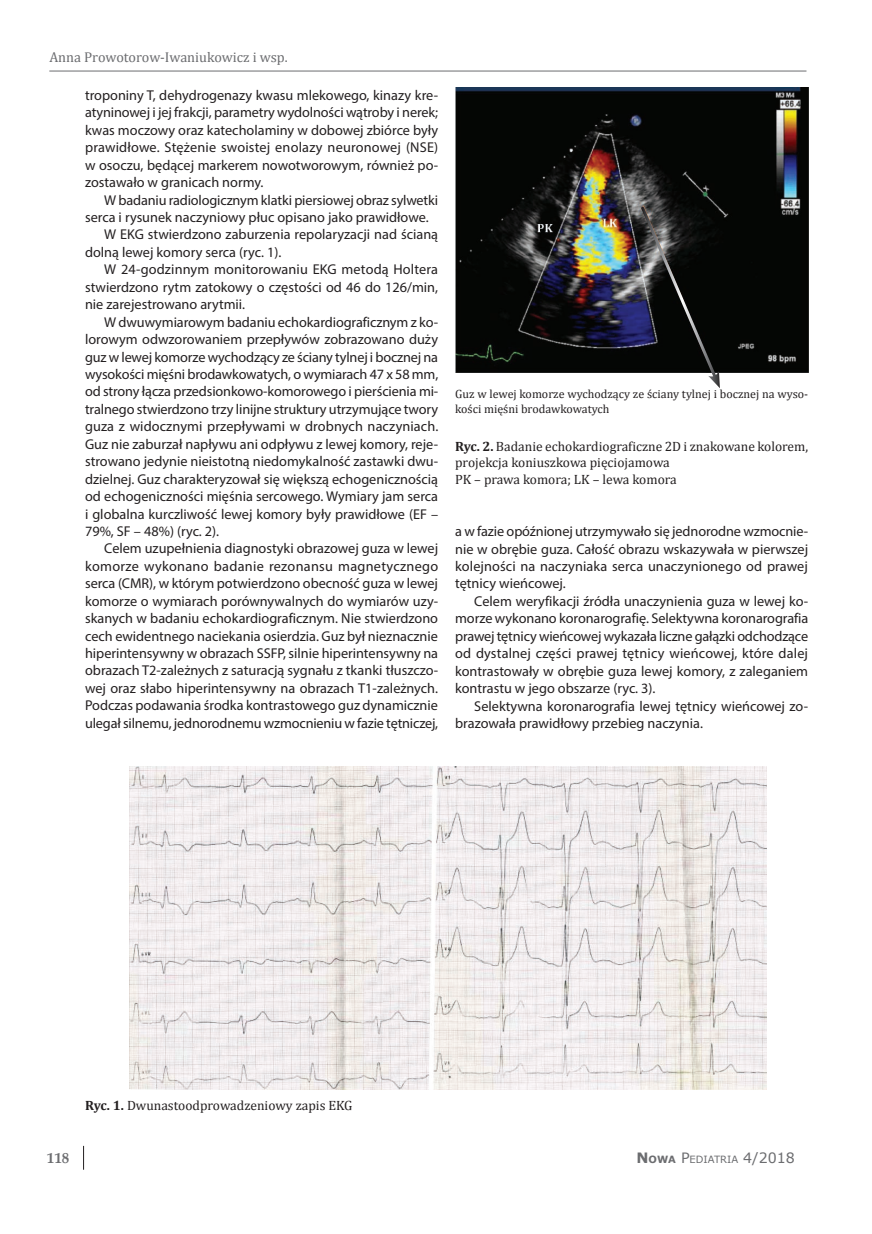
<style>
.page{position:relative;width:872px;height:1234px;background:#fff}
.page>*{position:absolute;margin:0;border:0;box-sizing:border-box;transform-origin:0 0}
.t1{font:700 15px "Palatino Linotype";color:#6c6d70}
.t2{font:14.25px/17.4px "Myriad Pro";color:#231f20;text-align:justify}
.t3{font:14.25px "Myriad Pro";letter-spacing:.02em;color:#231f20}
.t4{font:14.25px "Cambria";color:#6c6d70}
.t5{font:13.5px/16.5px "Cambria";color:#231f20}
.t6{font:12px/15px "Cambria";color:#231f20}
.t7{font:10.05px "Verdana";color:#6c6d70}
.s1{font-weight:700}
.s2{font-weight:700;font-size:14.25px}
.s3{font-size:14.25px}
</style>
<div class="page">
<hr style="left:49px;top:71px;width:757px;height:1px;background:#6c6d70">
<svg style="left:83px;top:1145px;width:1px;height:24px"></svg>
<img style="left:130px;top:766px;width:637px;height:323px">
<img style="left:455px;top:87px;width:353px;height:285px">
<svg style="left:638px;top:204px;width:82px;height:184px;background:#2f3032"></svg>
<p class="t4" style="left:49px;top:49px;width:240px">Anna Prowotorow-Iwaniukowicz i wsp.</p>
<p class="t2" style="left:85px;top:86px;width:355px">troponiny T, dehydrogenazy kwasu mlekowego, kinazy kre&shy;atyninowej i jej frakcji, parametry wydolności wątroby i nerek; kwas moczowy oraz katecholaminy w dobowej zbiórce były prawidłowe. Stężenie swoistej enolazy neuronowej (NSE) w osoczu, będącej markerem nowotworowym, również po&shy;zostawało w granicach normy.</p>
<p class="t2" style="left:104px;top:191px;width:335px">W badaniu radiologicznym klatki piersiowej obraz sylwetki</p>
<p class="t2" style="left:85px;top:208px;width:345px">serca i rysunek naczyniowy płuc opisano jako prawidłowe.</p>
<p class="t2" style="left:104px;top:226px;width:335px">W EKG stwierdzono zaburzenia repolaryzacji nad ścianą</p>
<p class="t2" style="left:85px;top:243px;width:198px">dolną lewej komory serca (ryc. 1).</p>
<p class="t2" style="left:104px;top:260px;width:335px">W 24-godzinnym monitorowaniu EKG metodą Holtera</p>
<p class="t2" style="left:85px;top:278px;width:354px">stwierdzono rytm zatokowy o częstości od 46 do 126/min,</p>
<p class="t2" style="left:85px;top:295px;width:162px">nie zarejestrowano arytmii.</p>
<p class="t2" style="left:104px;top:313px;width:335px">W dwuwymiarowym badaniu echokardiograficznym z ko-</p>
<p class="t2" style="left:85px;top:330px;width:354px">lorowym odwzorowaniem przepływów zobrazowano duży</p>
<p class="t2" style="left:85px;top:348px;width:354px">guz w lewej komorze wychodzący ze ściany tylnej i bocznej na</p>
<p class="t2" style="left:85px;top:365px;width:355px">wysokości mięśni brodawkowatych, o wymiarach 47 x 58 mm,</p>
<p class="t2" style="left:85px;top:382px;width:355px">od strony łącza przedsionkowo-komorowego i pierścienia mi-</p>
<p class="t2" style="left:85px;top:400px;width:354px">tralnego stwierdzono trzy linijne struktury utrzymujące twory</p>
<p class="t2" style="left:85px;top:417px;width:355px">guza z widocznymi przepływami w drobnych naczyniach.</p>
<p class="t2" style="left:85px;top:435px;width:354px">Guz nie zaburzał napływu ani odpływu z lewej komory, reje-</p>
<p class="t2" style="left:85px;top:452px;width:354px">strowano jedynie nieistotną niedomykalność zastawki dwu-</p>
<p class="t2" style="left:85px;top:470px;width:354px">dzielnej. Guz charakteryzował się większą echogenicznością</p>
<p class="t2" style="left:85px;top:487px;width:354px">od echogeniczności mięśnia sercowego. Wymiary jam serca</p>
<p class="t2" style="left:85px;top:504px;width:354px">i globalna kurczliwość lewej komory były prawidłowe (EF –</p>
<p class="t2" style="left:85px;top:522px;width:136px">79%, SF – 48%) (ryc. 2).</p>
<p class="t2" style="left:104px;top:539px;width:335px">Celem uzupełnienia diagnostyki obrazowej guza w lewej</p>
<p class="t3" style="left:85px;top:557px;width:355px">komorze wykonano badanie rezonansu magnetycznego</p>
<p class="t2" style="left:85px;top:574px;width:354px">serca (CMR), w którym potwierdzono obecność guza w lewej</p>
<p class="t2" style="left:85px;top:592px;width:354px">komorze o wymiarach porównywalnych do wymiarów uzy-</p>
<p class="t2" style="left:85px;top:609px;width:354px">skanych w badaniu echokardiograficznym. Nie stwierdzono</p>
<p class="t2" style="left:85px;top:626px;width:354px">cech ewidentnego naciekania osierdzia. Guz był nieznacznie</p>
<p class="t2" style="left:85px;top:644px;width:354px">hiperintensywny w obrazach SSFP, silnie hiperintensywny na</p>
<p class="t2" style="left:85px;top:661px;width:354px">obrazach T2-zależnych z saturacją sygnału z tkanki tłuszczo-</p>
<p class="t2" style="left:85px;top:679px;width:354px">wej oraz słabo hiperintensywny na obrazach T1-zależnych.</p>
<p class="t2" style="left:85px;top:696px;width:354px">Podczas podawania środka kontrastowego guz dynamicznie</p>
<p class="t2" style="left:85px;top:714px;width:355px">ulegał silnemu, jednorodnemu wzmocnieniu w fazie tętniczej,</p>
<p class="t6" style="left:455px;top:386px;width:354px">Guz w lewej komorze wychodzący ze ściany tylnej i bocznej na wyso&shy;kości mięśni brodawkowatych</p>
<p class="t5" style="left:455px;top:438px;width:354px"><span class="s1">Ryc. 2.</span> Badanie echokardiograficzne 2D i znakowane kolorem, projekcja koniuszkowa pięciojamowa<br>PK – prawa komora; LK – lewa komora</p>
<p class="t2" style="left:455px;top:522px;width:354px">a w fazie opóźnionej utrzymywało się jednorodne wzmocnie&shy;nie w obrębie guza. Całość obrazu wskazywała w pierwszej kolejności na naczyniaka serca unaczynionego od prawej tętnicy wieńcowej.</p>
<p class="t2" style="left:455px;top:592px;width:355px;text-indent:19px">Celem weryfikacji źródła unaczynienia guza w lewej ko&shy;morze wykonano koronarografię. Selektywna koronarografia prawej tętnicy wieńcowej wykazała liczne gałązki odchodzące od dystalnej części prawej tętnicy wieńcowej, które dalej kontrastowały w obrębie guza lewej komory, z zaleganiem kontrastu w jego obszarze (ryc. 3).</p>
<p class="t2" style="left:455px;top:696px;width:354px;text-indent:19px">Selektywna koronarografia lewej tętnicy wieńcowej zo&shy;brazowała prawidłowy przebieg naczynia.</p>
<p class="t5" style="left:85px;top:1096px;width:269px"><span class="s1">Ryc. 1.</span> Dwunastoodprowadzeniowy zapis EKG</p>
<p class="t1" style="left:47px;top:1146px;width:24px">118</p>
<p class="t7" style="left:636px;top:1152px;width:160px"><span class="s2">N</span><span class="s1">OWA</span> <span class="s3">P</span>EDIATRIA <span class="s3">4</span><span class="s3">/2018</span></p>
</div>
